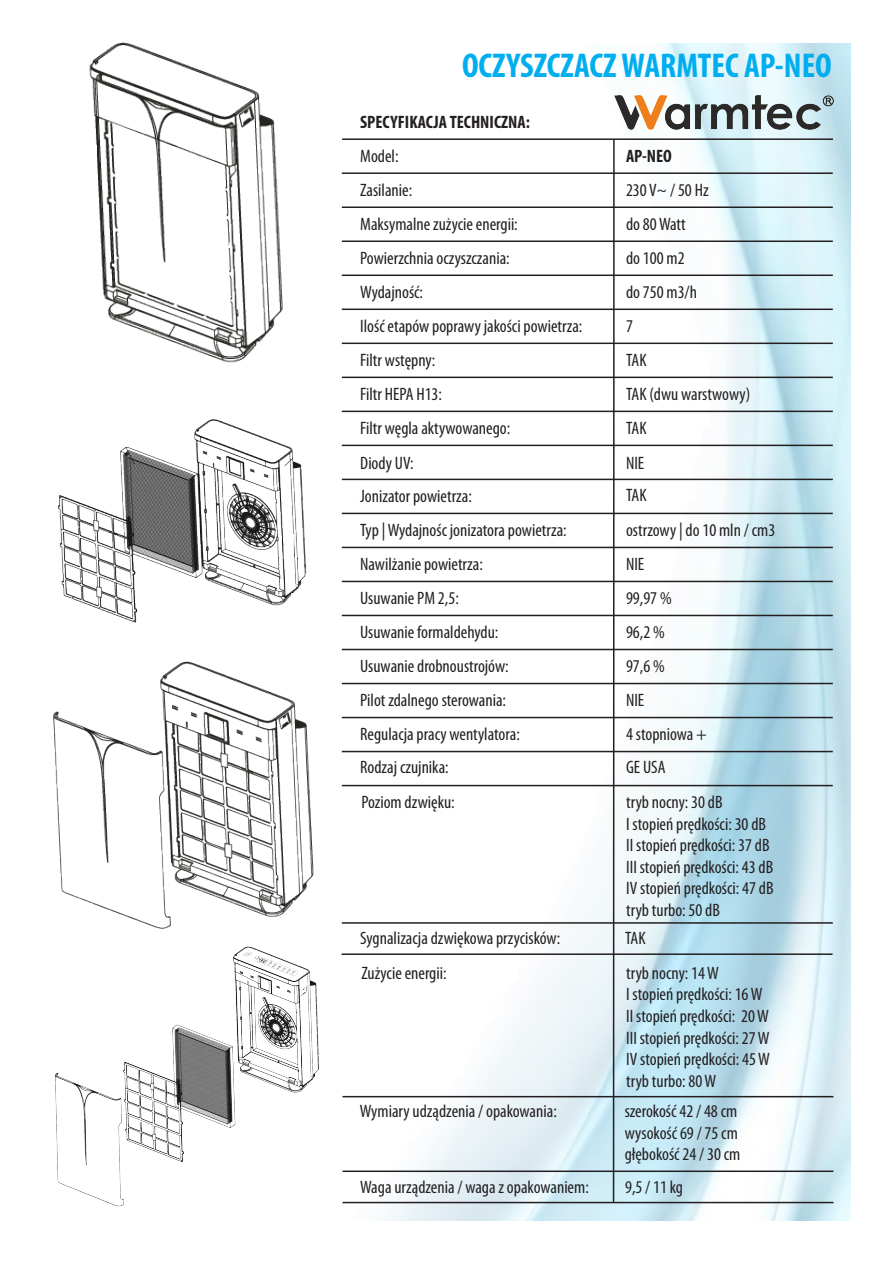
<style>
.page{position:relative;width:893px;height:1263px;background:#fff}
.page>*{position:absolute;margin:0;border:0;box-sizing:border-box;transform-origin:0 0}
.t1{font:700 condensed 34.5px "Myriad Pro";color:#00aeef}
.t2{font:condensed 18px "Myriad Pro";color:#231f20}
.t3{font:700 condensed 18px "Myriad Pro";color:#231f20}
</style>
<div class="page">
<img style="left:341px;top:43px;width:509px;height:1177px">
<hr style="left:342px;top:138px;width:491px;height:2px;background:#231f20">
<hr style="left:342px;top:172px;width:491px;height:2px;background:#231f20">
<hr style="left:342px;top:479px;width:491px;height:1px;background:#231f20">
<hr style="left:342px;top:206px;width:491px;height:2px;background:#231f20">
<hr style="left:342px;top:547px;width:491px;height:1px;background:#231f20">
<hr style="left:342px;top:240px;width:491px;height:2px;background:#231f20">
<hr style="left:342px;top:615px;width:491px;height:1px;background:#231f20">
<hr style="left:342px;top:274px;width:491px;height:2px;background:#231f20">
<hr style="left:342px;top:683px;width:491px;height:1px;background:#231f20">
<hr style="left:342px;top:309px;width:491px;height:1px;background:#231f20">
<hr style="left:342px;top:751px;width:491px;height:1px;background:#231f20">
<hr style="left:342px;top:343px;width:491px;height:1px;background:#231f20">
<hr style="left:342px;top:922px;width:491px;height:2px;background:#231f20">
<hr style="left:342px;top:377px;width:491px;height:1px;background:#231f20">
<hr style="left:342px;top:1170px;width:491px;height:2px;background:#231f20">
<hr style="left:342px;top:411px;width:491px;height:1px;background:#231f20">
<hr style="left:342px;top:445px;width:491px;height:1px;background:#231f20">
<hr style="left:342px;top:513px;width:491px;height:1px;background:#231f20">
<hr style="left:342px;top:581px;width:491px;height:1px;background:#231f20">
<hr style="left:342px;top:649px;width:491px;height:1px;background:#231f20">
<hr style="left:342px;top:717px;width:491px;height:1px;background:#231f20">
<hr style="left:342px;top:785px;width:491px;height:1px;background:#231f20">
<hr style="left:342px;top:953px;width:491px;height:2px;background:#231f20">
<hr style="left:613px;top:139px;width:2px;height:1063px;background:#231f20">
<hr style="left:342px;top:1202px;width:491px;height:1px;background:#231f20">
<img style="left:615px;top:96px;width:218px;height:34px">
<hr style="left:342px;top:1096px;width:491px;height:1px;background:#231f20">
<img style="left:58px;top:419px;width:249px;height:204px">
<img style="left:55px;top:946px;width:264px;height:261px">
<img style="left:53px;top:661px;width:261px;height:268px">
<img style="left:89px;top:43px;width:194px;height:320px">
<p class="t1" style="left:462px;top:44px;width:371px">OCZYSZCZACZ WARMTEC AP-NEO</p>
<p class="t3" style="left:360px;top:111px;width:171px">SPECYFIKACJA TECHNICZNA:</p>
<p class="t2" style="left:360px;top:145px;width:40px">Model:</p>
<p class="t2" style="left:360px;top:179px;width:54px">Zasilanie:</p>
<p class="t2" style="left:360px;top:213px;width:159px">Maksymalne zużycie energii:</p>
<p class="t2" style="left:360px;top:247px;width:151px">Powierzchnia oczyszczania:</p>
<p class="t2" style="left:360px;top:281px;width:64px">Wydajność:</p>
<p class="t2" style="left:360px;top:315px;width:224px">Ilość etapów poprawy jakości powietrza:</p>
<p class="t2" style="left:360px;top:349px;width:76px">Filtr wstępny:</p>
<p class="t2" style="left:360px;top:383px;width:83px">Filtr HEPA H13:</p>
<p class="t2" style="left:360px;top:417px;width:152px">Filtr węgla aktywowanego:</p>
<p class="t2" style="left:360px;top:452px;width:55px">Diody UV:</p>
<p class="t2" style="left:360px;top:485px;width:113px">Jonizator powietrza:</p>
<p class="t2" style="left:360px;top:519px;width:208px">Typ | Wydajnośc jonizatora powietrza:</p>
<p class="t2" style="left:360px;top:553px;width:124px">Nawilżanie powietrza:</p>
<p class="t2" style="left:360px;top:587px;width:100px">Usuwanie PM 2,5:</p>
<p class="t2" style="left:360px;top:621px;width:140px">Usuwanie formaldehydu:</p>
<p class="t2" style="left:360px;top:655px;width:150px">Usuwanie drobnoustrojów:</p>
<p class="t2" style="left:360px;top:689px;width:147px">Pilot zdalnego sterowania:</p>
<p class="t2" style="left:360px;top:723px;width:161px">Regulacja pracy wentylatora:</p>
<p class="t3" style="left:626px;top:145px;width:47px">AP-NEO</p>
<p class="t2" style="left:626px;top:179px;width:84px">230 V~ / 50 Hz</p>
<p class="t2" style="left:626px;top:213px;width:61px">do 80 Watt</p>
<p class="t2" style="left:626px;top:247px;width:60px">do 100 m2</p>
<p class="t2" style="left:626px;top:281px;width:72px">do 750 m3/h</p>
<p class="t2" style="left:626px;top:315px;width:8px">7</p>
<p class="t2" style="left:626px;top:349px;width:22px">TAK</p>
<p class="t2" style="left:626px;top:383px;width:126px">TAK (dwu warstwowy)</p>
<p class="t2" style="left:626px;top:417px;width:22px">TAK</p>
<p class="t2" style="left:626px;top:452px;width:20px">NIE</p>
<p class="t2" style="left:626px;top:484px;width:22px">TAK</p>
<p class="t2" style="left:626px;top:519px;width:151px">ostrzowy | do 10 mln / cm3</p>
<p class="t2" style="left:626px;top:553px;width:20px">NIE</p>
<p class="t2" style="left:626px;top:587px;width:47px">99,97 %</p>
<p class="t2" style="left:626px;top:621px;width:40px">96,2 %</p>
<p class="t2" style="left:626px;top:655px;width:40px">97,6 %</p>
<p class="t2" style="left:626px;top:689px;width:20px">NIE</p>
<p class="t2" style="left:626px;top:723px;width:82px">4 stopniowa +</p>
<p class="t2" style="left:360px;top:756px;width:90px">Rodzaj czujnika:</p>
<p class="t2" style="left:626px;top:756px;width:41px">GE USA</p>
<p class="t2" style="left:361px;top:791px;width:95px">Poziom dzwięku:</p>
<p class="t2" style="left:626px;top:791px;width:98px">tryb nocny: 30 dB</p>
<p class="t2" style="left:626px;top:813px;width:141px">I stopień prędkości: 30 dB</p>
<p class="t2" style="left:626px;top:834px;width:145px">II stopień prędkości: 37 dB</p>
<p class="t2" style="left:626px;top:856px;width:148px">III stopień prędkości: 43 dB</p>
<p class="t2" style="left:626px;top:877px;width:149px">IV stopień prędkości: 47 dB</p>
<p class="t2" style="left:626px;top:899px;width:95px">tryb turbo: 50 dB</p>
<p class="t2" style="left:360px;top:927px;width:201px">Sygnalizacja dzwiękowa przycisków:</p>
<p class="t2" style="left:625px;top:927px;width:22px">TAK</p>
<p class="t2" style="left:361px;top:962px;width:87px">Zużycie energii:</p>
<p class="t2" style="left:626px;top:962px;width:94px">tryb nocny: 14 W</p>
<p class="t2" style="left:626px;top:984px;width:138px">I stopień prędkości: 16 W</p>
<p class="t2" style="left:626px;top:1005px;width:144px">II stopień prędkości: 20 W</p>
<p class="t2" style="left:626px;top:1027px;width:145px">III stopień prędkości: 27 W</p>
<p class="t2" style="left:626px;top:1048px;width:145px">IV stopień prędkości: 45 W</p>
<p class="t2" style="left:626px;top:1070px;width:92px">tryb turbo: 80 W</p>
<p class="t2" style="left:360px;top:1100px;width:198px">Wymiary udządzenia / opakowania:</p>
<p class="t2" style="left:360px;top:1176px;width:230px">Waga urządzenia / waga z opakowaniem:</p>
<p class="t2" style="left:625px;top:1100px;width:114px">szerokość 42 / 48 cm</p>
<p class="t2" style="left:625px;top:1122px;width:115px">wysokość 69 / 75 cm</p>
<p class="t2" style="left:625px;top:1143px;width:117px">głębokość 24 / 30 cm</p>
<p class="t2" style="left:625px;top:1176px;width:60px">9,5 / 11 kg</p>
</div>
